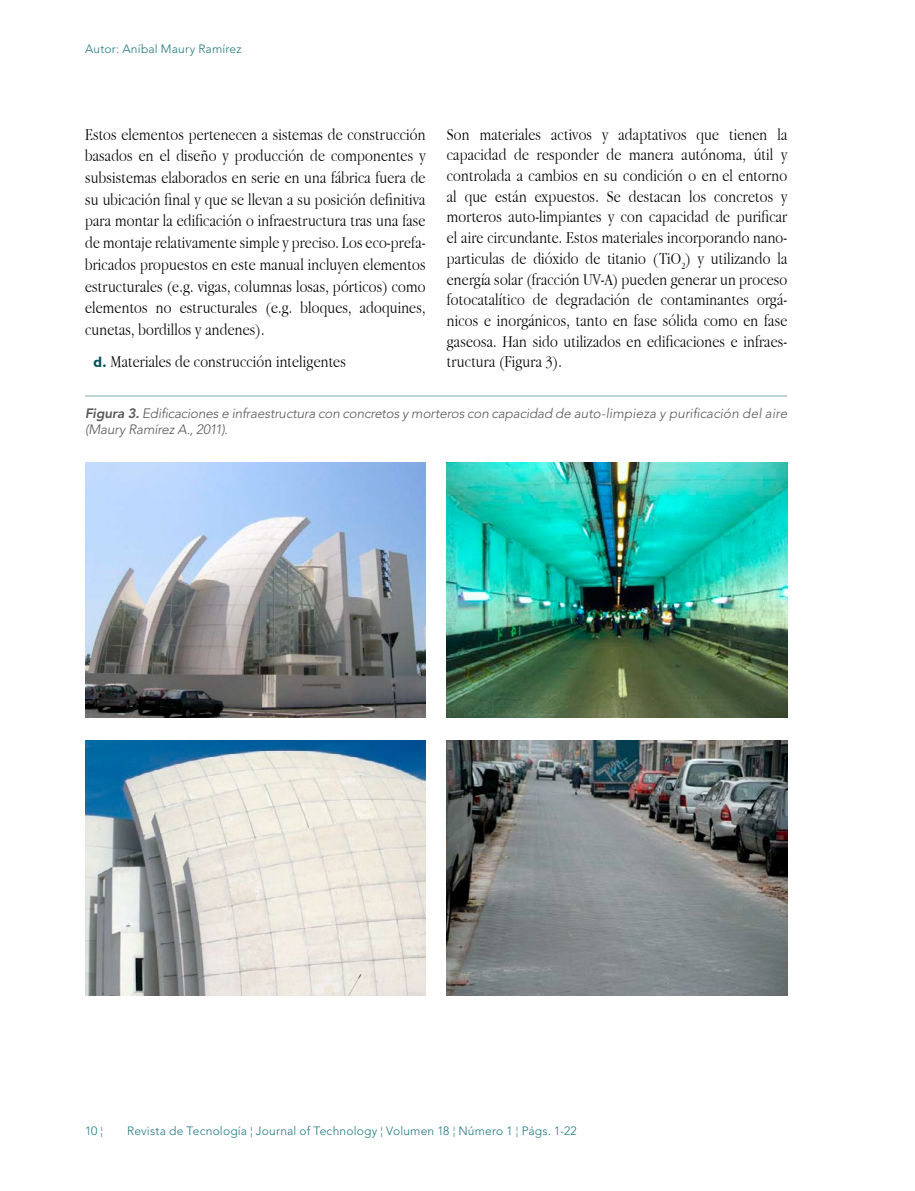
<style>
.page{position:relative;width:915px;height:1191px;background:#fff}
.page>*{position:absolute;margin:0;border:0;box-sizing:border-box;transform-origin:0 0}
.t1{font:300 17.25px/20.7px "Apple Garamond";letter-spacing:.01em;color:#000;text-align:justify}
.t2{font:italic 300 13.5px/16.2px "Avenir LT Std";letter-spacing:-.01em;color:#575756}
.t3{font:300 12px "Avenir LT Std";letter-spacing:.015em;color:#207781}
.s1{font-family:"Humanist 521 BT";font-weight:700;font-size:15px;color:#005360}
.s2{font-weight:800}
</style>
<div class="page">
<img style="left:85px;top:462px;width:340px;height:255px">
<img style="left:446px;top:462px;width:341px;height:255px">
<img style="left:85px;top:740px;width:340px;height:255px">
<img style="left:446px;top:740px;width:341px;height:255px">
<hr style="left:85px;top:395px;width:702px;height:1px;background:#81abb1">
<p class="t3" style="left:85px;top:42px;width:158px">Autor: Aníbal Maury Ramírez</p>
<p class="t1" style="left:85px;top:123px;width:342px;line-height:21.8px">Estos elementos pertenecen a sistemas de construcción basados en el diseño y producción de componentes y subsistemas elaborados en serie en una fábrica fuera de su ubicación final y que se llevan a su posición definitiva para montar la edificación o infraestructura tras una fase de montaje relativamente simple y preciso. Los eco-prefa&shy;bricados propuestos en este manual incluyen elementos estructurales (e.g. vigas, columnas losas, pórticos) como elementos no estructurales (e.g. bloques, adoquines, cunetas, bordillos y andenes).</p>
<p class="t1" style="left:94px;top:351px;width:254px"><span class="s1">d.</span> Materiales de construcción inteligentes</p>
<p class="t1" style="left:446px;top:123px;width:342px">Son materiales activos y adaptativos que tienen la capacidad de responder de manera autónoma, útil y controlada a cambios en su condición o en el entorno al que están expuestos. Se destacan los concretos y morteros auto-limpiantes y con capacidad de purificar el aire circundante. Estos materiales incorporando nano&shy;particulas de dióxido de titanio (TiO<sub>2</sub>) y utilizando la energía solar (fracción UV-A) pueden generar un proceso fotocatalítico de degradación de contaminantes orgá&shy;nicos e inorgánicos, tanto en fase sólida como en fase gaseosa. Han sido utilizados en edificaciones e infraes&shy;tructura (Figura 3).</p>
<p class="t2" style="left:85px;top:405px;width:703px"><span class="s2">Figura 3.</span> Edificaciones e infraestructura con concretos y morteros con capacidad de auto-limpieza y purificación del aire (Maury Ramírez A., 2011).</p>
<p class="t3" style="left:85px;top:1123px;width:20px">10 ¦</p>
<p class="t3" style="left:127px;top:1123px;width:451px">Revista de Tecnología ¦ Journal of Technology ¦ Volumen 18 ¦ Número 1 ¦ Págs. 1-22</p>
</div>
